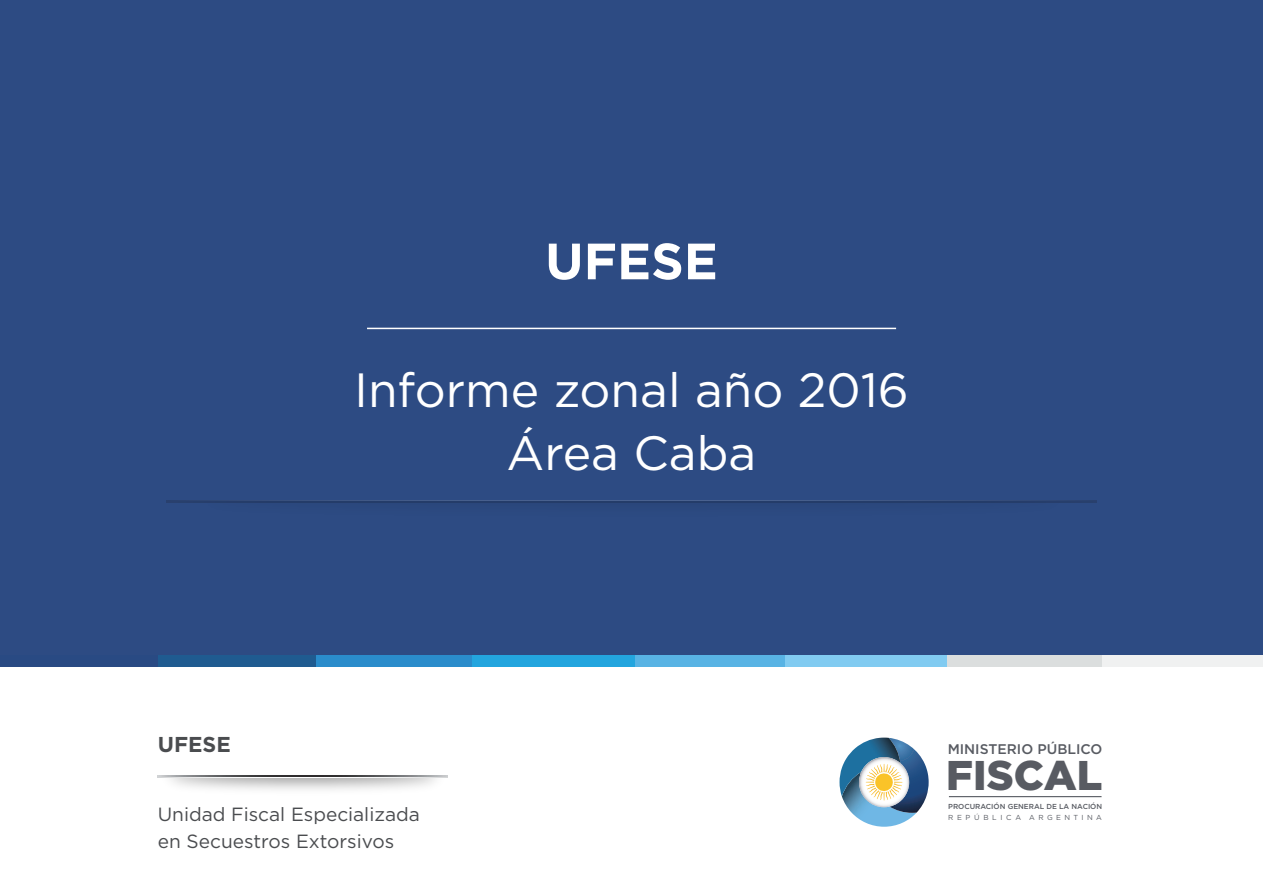
<style>
.page{position:relative;width:1263px;height:893px;background:#fff}
.page>*{position:absolute;margin:0;border:0;box-sizing:border-box;transform-origin:0 0}
.t1{font:700 51px "Gotham";color:#fff}
.t2{font:48px/63.8px "Gotham";color:#fff;text-align:center}
.t3{font:900 41.55px "Gotham";color:#585b62}
.t4{font:700 21.45px "Gotham";color:#4a4c4f}
.t5{font:19.05px/26.8px "Gotham";color:#4a4c4f}
.t6{font:500 13.95px "Gotham";color:#585b62}
.t7{font:500 7.2px "Gotham";color:#585b62}
.t8{font:7.2px "Gotham";letter-spacing:.49em;color:#585b62}
</style>
<div class="page">
<div style="left:0;top:0;width:1263px;height:655px;background:#2d4b83"></div>
<svg style="left:167px;top:500px;width:929px;height:1px"></svg>
<hr style="left:167px;top:501px;width:929px;height:1px;background:#243c69">
<div style="left:0;top:655px;width:158px;height:12px;background:#294a83"></div>
<div style="left:158px;top:655px;width:158px;height:12px;background:#1f5b90"></div>
<div style="left:316px;top:655px;width:156px;height:12px;background:#2a8ccb"></div>
<div style="left:472px;top:655px;width:163px;height:12px;background:#23a5de"></div>
<div style="left:635px;top:655px;width:151px;height:12px;background:#58b3e4"></div>
<div style="left:786px;top:655px;width:161px;height:12px;background:#81cbf1"></div>
<div style="left:947px;top:655px;width:156px;height:12px;background:#dbdede"></div>
<div style="left:1103px;top:655px;width:160px;height:12px;background:#f0f1f1"></div>
<svg style="left:158px;top:776px;width:289px;height:1px"></svg>
<svg style="left:158px;top:775px;width:289px;height:1px"></svg>
<svg style="left:839px;top:738px;width:90px;height:89px"></svg>
<hr style="left:949px;top:796px;width:152px;height:1px;background:#585b62">
<hr style="left:367px;top:328px;width:529px;height:1px;background:#fff">
<h1 class="t1" style="left:545px;top:227px;width:174px">UFESE</h1>
<h2 class="t2" style="left:354px;top:357px;width:556px">Informe zonal año 2016<br>Área Caba</h2>
<p class="t4" style="left:158px;top:730px;width:74px">UFESE</p>
<p class="t5" style="left:158px;top:801px;width:263px">Unidad Fiscal Especializada en Secuestros Extorsivos</p>
<p class="t6" style="left:948px;top:740px;width:156px">MINISTERIO PÚBLICO</p>
<h3 class="t3" style="left:946px;top:746px;width:158px">FISCAL</h3>
<p class="t7" style="left:948px;top:801px;width:155px">PROCURACIÓN GENERAL DE LA NACIÓN</p>
<p class="t8" style="left:948px;top:813px;width:155px">REPÚBLICA ARGENTINA</p>
</div>
